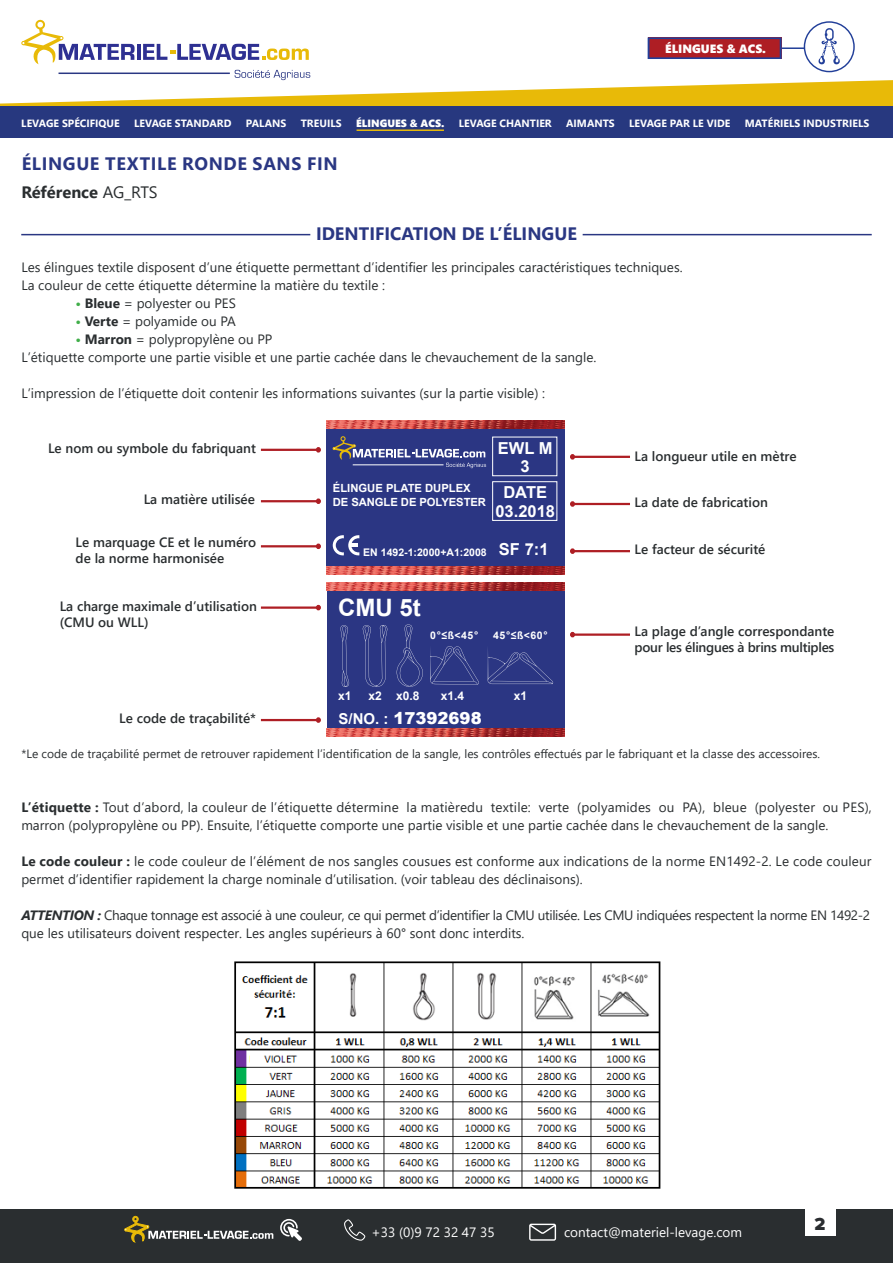
<style>
.page{position:relative;width:893px;height:1263px;background:#fff}
.page>*{position:absolute;margin:0;border:0;box-sizing:border-box;transform-origin:0 0}
.t1{font:700 24px "Arial";color:#fff}
.t2{font:700 18px "Segoe UI";letter-spacing:.025em;color:#2a3783}
.t3{font:700 18px "Segoe UI";color:#2a3783}
.t4{font:900 18px "Casto";color:#2a2d30}
.t5{font:700 16.5px/18px "Arial";color:#fff;text-align:center}
.t6{font:700 16.5px "Segoe UI";color:#2a2e30}
.t7{font:900 16.5px "Arial";color:#fff}
.t8{font:13.5px/18px "Segoe UI";color:#2a2e30}
.t9{font:600 13.5px/16.2px "Segoe UI";color:#2a2e30}
.t10{font:13.5px/18px "Segoe UI";letter-spacing:-.025em;color:#2a2e30}
.t11{font:600 13.5px/16.2px "Segoe UI";letter-spacing:-.02em;color:#2a2e30}
.t12{font:13.5px "Segoe UI";color:#fff}
.t13{font:12px "Segoe UI";color:#2a2e30}
.t14{font:700 12px "Arial";color:#fff}
.t15{font:12px "Segoe UI Black";color:#fff}
.t16{font:700 11.25px/13.5px "Arial";letter-spacing:-.005em;color:#fff}
.t17{font:700 10.5px "Segoe UI";color:#fff}
.t18{font:700 10.5px "Arial";color:#fff}
.t19{font:10.5px "Segoe UI Black";color:#fff}
.s1{font-weight:400}
.s2{font-weight:700;color:#40ae49}
.s3{font-weight:700}
.s4{font-weight:700;font-size:15px}
.s5{font-weight:700;font-style:italic}
</style>
<div class="page">
<hr style="left:21px;top:234px;width:289px;height:1px;background:#2a3783">
<hr style="left:583px;top:234px;width:289px;height:1px;background:#2a3783">
<div style="left:0;top:106px;width:893px;height:31px;background:#27387f"></div>
<hr style="left:357px;top:129px;width:87px;height:2px;background:#e8ba08">
<div style="left:0;top:1209px;width:893px;height:54px;background:#2a2e30"></div>
<svg style="left:280px;top:1219px;width:22px;height:22px"></svg>
<svg style="left:344px;top:1219px;width:21px;height:22px"></svg>
<svg style="left:529px;top:1224px;width:27px;height:17px"></svg>
<svg style="left:124px;top:1216px;width:149px;height:26px"></svg>
<div style="left:805px;top:1206px;width:30px;height:30px;background:#fff"></div>
<svg style="left:0;top:20px;width:893px;height:86px"></svg>
<hr style="left:261px;top:606px;width:55px;height:3px;background:#ae1e24">
<svg style="left:316px;top:605px;width:5px;height:5px"></svg>
<div style="left:327px;top:590px;width:238px;height:138px;background:#2b3683"></div>
<svg style="left:363px;top:625px;width:25px;height:62px"></svg>
<svg style="left:340px;top:625px;width:9px;height:62px"></svg>
<svg style="left:396px;top:624px;width:27px;height:62px"></svg>
<svg style="left:430px;top:646px;width:49px;height:38px"></svg>
<svg style="left:487px;top:649px;width:67px;height:35px"></svg>
<img style="left:327px;top:582px;width:238px;height:9px">
<img style="left:327px;top:728px;width:238px;height:9px">
<hr style="left:575px;top:633px;width:55px;height:3px;background:#ae1e24">
<svg style="left:570px;top:632px;width:5px;height:5px"></svg>
<hr style="left:261px;top:719px;width:55px;height:2px;background:#ae1e24">
<svg style="left:316px;top:717px;width:5px;height:6px"></svg>
<div style="left:326px;top:428px;width:238px;height:138px;background:#2b3683"></div>
<img style="left:326px;top:420px;width:238px;height:9px">
<img style="left:326px;top:566px;width:238px;height:9px">
<svg style="left:333px;top:436px;width:153px;height:32px"></svg>
<hr style="left:353px;top:465px;width:90px;height:1px;background:#fff">
<div style="left:492px;top:437px;width:65px;height:39px;border:1px solid #fff"></div>
<div style="left:492px;top:481px;width:65px;height:40px;border:1px solid #fff"></div>
<svg style="left:333px;top:535px;width:26px;height:20px"></svg>
<hr style="left:261px;top:545px;width:55px;height:2px;background:#ae1e24">
<svg style="left:316px;top:543px;width:5px;height:6px"></svg>
<hr style="left:261px;top:500px;width:55px;height:2px;background:#ae1e24">
<svg style="left:316px;top:498px;width:5px;height:6px"></svg>
<hr style="left:261px;top:449px;width:55px;height:2px;background:#ae1e24">
<svg style="left:316px;top:447px;width:5px;height:6px"></svg>
<hr style="left:575px;top:456px;width:55px;height:2px;background:#ae1e24">
<svg style="left:570px;top:454px;width:5px;height:6px"></svg>
<hr style="left:575px;top:503px;width:55px;height:2px;background:#ae1e24">
<svg style="left:570px;top:501px;width:5px;height:6px"></svg>
<hr style="left:575px;top:550px;width:55px;height:2px;background:#ae1e24">
<svg style="left:570px;top:548px;width:5px;height:6px"></svg>
<img style="left:234px;top:961px;width:427px;height:228px">
<p class="t15" style="left:665px;top:40px;width:102px">ÉLINGUES &amp; ACS.</p>
<p class="t17" style="left:21px;top:113px;width:100px">LEVAGE SPÉCIFIQUE</p>
<p class="t17" style="left:134px;top:113px;width:99px">LEVAGE STANDARD</p>
<p class="t17" style="left:246px;top:113px;width:42px">PALANS</p>
<p class="t17" style="left:301px;top:113px;width:42px">TREUILS</p>
<p class="t19" style="left:356px;top:115px;width:90px">ÉLINGUES &amp; ACS.</p>
<p class="t17" style="left:459px;top:113px;width:94px">LEVAGE CHANTIER</p>
<p class="t17" style="left:566px;top:113px;width:50px">AIMANTS</p>
<p class="t17" style="left:629px;top:113px;width:103px">LEVAGE PAR LE VIDE</p>
<p class="t17" style="left:745px;top:113px;width:126px">MATÉRIELS INDUSTRIELS</p>
<p class="t2" style="left:22px;top:147px;width:318px">ÉLINGUE TEXTILE RONDE SANS FIN</p>
<p class="t6" style="left:21px;top:177px;width:138px">Référence <span class="s1">AG_RTS</span></p>
<p class="t3" style="left:316px;top:217px;width:262px">IDENTIFICATION DE L’ÉLINGUE</p>
<p class="t8" style="left:21px;top:257px;width:663px">Les élingues textile disposent d’une étiquette permettant d’identifier les principales caractéristiques techniques.</p>
<p class="t8" style="left:21px;top:275px;width:365px">La couleur de cette étiquette détermine la matière du textile :</p>
<p class="t8" style="left:75px;top:293px;width:162px"><span class="s2">•</span> <span class="s3">Bleue</span> = polyester ou PES</p>
<p class="t8" style="left:75px;top:311px;width:162px"><span class="s2">•</span> <span class="s3">Verte</span> = polyamide ou PA</p>
<p class="t8" style="left:75px;top:329px;width:199px"><span class="s2">•</span> <span class="s3">Marron</span> = polypropylène ou PP</p>
<p class="t8" style="left:21px;top:347px;width:577px">L’étiquette comporte une partie visible et une partie cachée dans le chevauchement de la sangle.</p>
<p class="t8" style="left:21px;top:383px;width:525px">L’impression de l’étiquette doit contenir les informations suivantes (sur la partie visible) :</p>
<p class="t9" style="left:48px;top:439px;width:209px">Le nom ou symbole du fabriquant</p>
<p class="t9" style="left:144px;top:490px;width:113px">La matière utilisée</p>
<p class="t9" style="left:76px;top:533px;width:182px">Le marquage CE et le numéro</p>
<p class="t9" style="left:76px;top:549px;width:150px">de la norme harmonisée</p>
<p class="t16" style="left:333px;top:482px;width:155px">ÉLINGUE PLATE DUPLEX<br>DE SANGLE DE POLYESTER</p>
<p class="t18" style="left:363px;top:545px;width:125px">EN 1492-1:2000+A1:2008</p>
<p class="t5" style="left:498px;top:439px;width:56px">EWL M<br>3</p>
<p class="t5" style="left:495px;top:484px;width:61px">DATE<br>03.2018</p>
<p class="t5" style="left:499px;top:540px;width:51px">SF 7:1</p>
<p class="t9" style="left:635px;top:447px;width:164px">La longueur utile en mètre</p>
<p class="t9" style="left:635px;top:493px;width:135px">La date de fabrication</p>
<p class="t9" style="left:635px;top:540px;width:132px">Le facteur de sécurité</p>
<p class="t9" style="left:60px;top:597px;width:199px">La charge maximale d’utilisation (CMU ou WLL)</p>
<p class="t1" style="left:338px;top:591px;width:84px">CMU 5t</p>
<p class="t18" style="left:430px;top:628px;width:49px">0°≤ß&lt;45°</p>
<p class="t18" style="left:493px;top:628px;width:56px">45°≤ß&lt;60°</p>
<p class="t11" style="left:635px;top:622px;width:201px">La plage d’angle correspondante pour les élingues à brins multiples</p>
<p class="t14" style="left:338px;top:687px;width:15px">x1</p>
<p class="t14" style="left:368px;top:687px;width:53px">x2 x0.8</p>
<p class="t14" style="left:441px;top:687px;width:25px">x1.4</p>
<p class="t14" style="left:514px;top:687px;width:15px">x1</p>
<p class="t9" style="left:119px;top:709px;width:138px">Le code de traçabilité*</p>
<p class="t7" style="left:339px;top:706px;width:145px"><span class="s4">S/NO. :</span> 17392698</p>
<p class="t13" style="left:21px;top:743px;width:800px">*Le code de traçabilité permet de retrouver rapidement l’identification de la sangle, les contrôles effectués par le fabriquant et la classe des accessoires.</p>
<p class="t8" style="left:21px;top:797px;width:852px"><span class="s3">L’étiquette :</span> Tout d’abord, la couleur de l’étiquette détermine la matièredu textile: verte (polyamides ou PA), bleue (polyester ou PES), marron (polypropylène ou PP). Ensuite, l’étiquette comporte une partie visible et une partie cachée dans le chevauchement de la sangle.</p>
<p class="t8" style="left:21px;top:851px;width:852px"><span class="s3">Le code couleur :</span> le code couleur de l’élément de nos sangles cousues est conforme aux indications de la norme EN1492-2. Le code couleur permet d’identifier rapidement la charge nominale d’utilisation. (voir tableau des déclinaisons).</p>
<p class="t10" style="left:21px;top:905px;width:850px"><span class="s5">ATTENTION :</span> Chaque tonnage est associé à une couleur, ce qui permet d’identifier la CMU utilisée. Les CMU indiquées respectent la norme EN 1492-2 que les utilisateurs doivent respecter. Les angles supérieurs à 60° sont donc interdits.</p>
<p class="t12" style="left:372px;top:1220px;width:125px">+33 (0)9 72 32 47 35</p>
<p class="t12" style="left:564px;top:1220px;width:180px">contact@materiel-levage.com</p>
<p class="t4" style="left:814px;top:1213px;width:12px">2</p>
</div>
